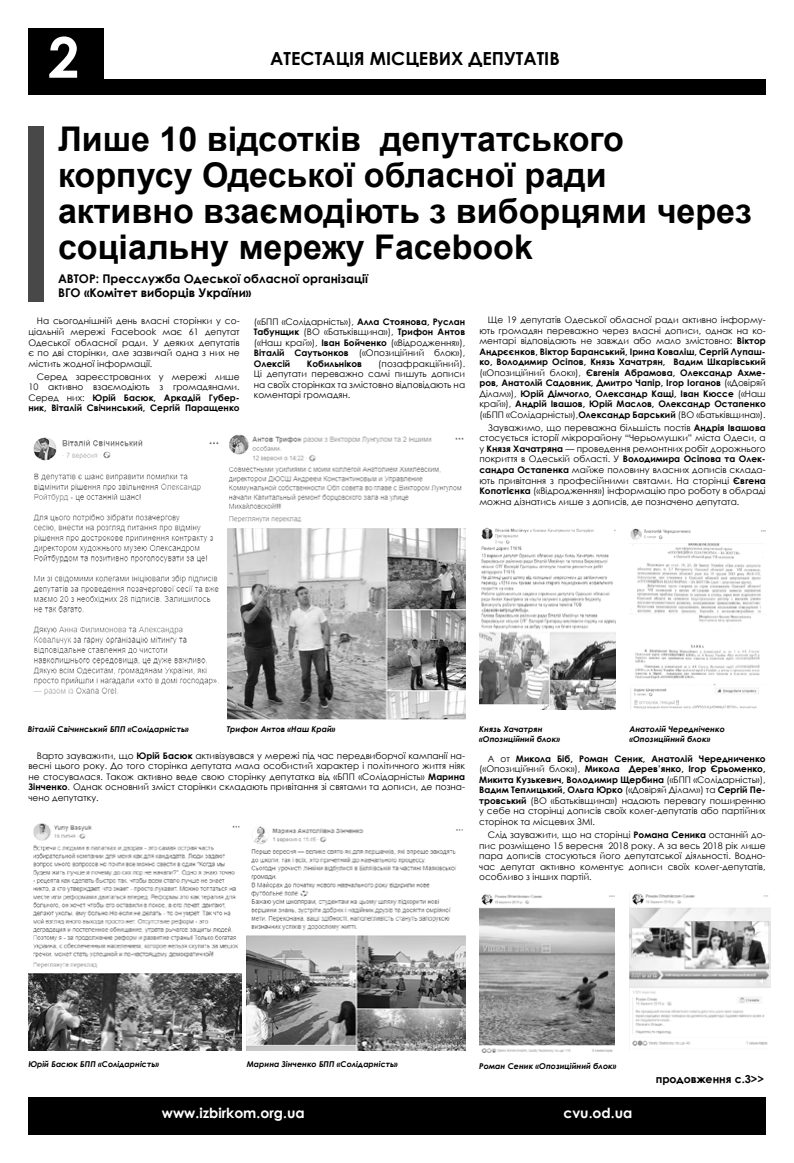
<style>
.page{position:relative;width:794px;height:1163px;background:#fff}
.page>*{position:absolute;margin:0;border:0;box-sizing:border-box;transform-origin:0 0}
.t1{font:700 56px "Century Gothic";color:#fff}
.t2{font:700 34px/36px "Arial";color:#000}
.t3{font:700 18px "Century Gothic";color:#000}
.t4{font:700 14px "Century Gothic";color:#fff}
.t5{font:700 12px/14.4px "Century Gothic";color:#000}
.t6{font:700 11px "Century Gothic";color:#000}
.t7{font:9px/10.5px "Century Gothic";color:#000;text-align:justify}
.t8{font:700 9px/10.5px "Century Gothic";color:#000;text-align:justify}
.t9{font:italic 700 8px/10.5px "Century Gothic";color:#000}
.s1{font-weight:700}
.s2{font-weight:400}
</style>
<div class="page">
<div style="left:28px;top:28px;width:76px;height:62px;background:#000"></div>
<div style="left:28px;top:79px;width:737px;height:16px;background:#000"></div>
<div style="left:28px;top:1097px;width:737px;height:37px;background:#000"></div>
<div style="left:28px;top:126px;width:16px;height:176px;background:#484848"></div>
<img style="left:33px;top:437px;width:186px;height:258px">
<img style="left:228px;top:434px;width:237px;height:285px">
<img style="left:28px;top:823px;width:213px;height:227px">
<img style="left:247px;top:826px;width:218px;height:224px">
<img style="left:479px;top:527px;width:136px;height:182px">
<img style="left:630px;top:528px;width:135px;height:181px">
<img style="left:479px;top:894px;width:135px;height:159px">
<img style="left:629px;top:893px;width:141px;height:153px">
<h1 class="t1" style="left:48px;top:15px;width:33px">2</h1>
<h3 class="t3" style="left:233px;top:41px;width:400px">ІЗБІРКОМ: ВЛАДА ПІД КОНТРОЛЕМ ВИБОРЦІВ</h3>
<h3 class="t3" style="left:270px;top:44px;width:291px">АТЕСТАЦІЯ М СЦЕВИХ ДЕПУТА ІВ</h3>
<h3 class="t3" style="left:315px;top:46px;width:273px">МІСЦЕВІ ДЕПУТАТИ. АТЕСТАЦІЯ</h3>
<h2 class="t2" style="left:58px;top:121px;width:695px">Лише 10 відсотків депутатського корпусу Одеської обласної ради<br>активно взаємодіють з виборцями через соціальну мережу Facebook</h2>
<h3 class="t5" style="left:58px;top:271px;width:311px">АВТОР: Пресслужба Одеської обласної організації<br>ВГО «Комітет виборців України»</h3>
<p class="t7" style="left:28px;top:316px;width:213px;text-indent:9px">На сьогоднішній день власні сторінки у со&shy;ціальній мережі Facebook має 61 депутат Одеської обласної ради. У деяких депутатів є по дві сторінки, але зазвичай одна з них не містить жодної інформації.</p>
<p class="t7" style="left:28px;top:371px;width:213px;text-indent:9px">Серед зареєстрованих у мережі лише 10 активно взаємодіють з громадянами.<br>Серед них: <span class="s1">Юрій Басюк, Аркадій Губер&shy;ник, Віталій Свічинський, Сергій Паращенко</span></p>
<p class="t7" style="left:254px;top:316px;width:213px">(«БПП «Солідарність»), <span class="s1">Алла Стоянова, Руслан Табунщик</span> (ВО «Батьківщина»), <span class="s1">Трифон Антов </span>(«Наш край»), <span class="s1">Іван Бойченко</span> («Відродження»), <span class="s1">Віталій Саутьонков</span> («Опозиційний блок»), <span class="s1">Олексій</span></p>
<p class="t7" style="left:254px;top:358px;width:213px;text-indent:124px">(позафракційний).<br>Ці депутати переважно самі пишуть дописи на своїх сторінках та змістовно відповідають на коментарі громадян.</p>
<p class="t8" style="left:307px;top:357px;width:57px">Кобильніков</p>
<p class="t8" style="left:479px;top:314px;width:288px;text-indent:9px"><span class="s2">Ще 19 депутатів Одеської обласної ради активно інформу&shy;ють громадян переважно через власні дописи, однак на ко&shy;ментарі відповідають не завжди або мало змістовно:</span> Віктор Андрєєнков, Віктор Баранський, Ірина Коваліш, Сергій Лупаш&shy;ко, Володимир Осіпов, Князь Хачатрян, Вадим Шкарівський <span class="s2">(«Опозиційний блок»),</span> Євгенія Абрамова, Олександр Ахме&shy;ров, Анатолій Садовник, Дмитро Чапір, Ігор Іоганов <span class="s2">(«Довіряй Ділам»),</span> Юрій Дімчогло, Олександр Кащі, Іван Кюссе <span class="s2">(«Наш край»),</span> Андрій Івашов, Юрій Маслов, Олександр Остапенко <span class="s2">(«БПП «Солідарність»),</span>Олександр Барський <span class="s2">(ВО «Батьківщина»).</span></p>
<p class="t7" style="left:479px;top:422px;width:288px;text-indent:9px">Зауважимо, що переважна більшість постів <span class="s1">Андрія Івашова </span>стосується історії мікрорайону “Черьомушки” міста Одеси, а у <span class="s1">Князя Хачатряна</span> — проведення ремонтних робіт дорожнього покриття в Одеській області. У <span class="s1">Володимира Осіпова та Олек&shy;сандра Остапенка</span> майже половину власних дописів склада&shy;ють привітання з професійними святами. На сторінці <span class="s1">Євгена Копотієнка</span> («Відродження») інформацію про роботу в облраді можна дізнатись лише з дописів, де позначено депутата.</p>
<p class="t9" style="left:28px;top:723px;width:162px">Віталій Свічинський БПП «Солідарність»</p>
<p class="t9" style="left:227px;top:723px;width:110px">Трифон Антов «Наш Край»</p>
<p class="t7" style="left:28px;top:750px;width:438px;text-indent:8px">Варто зауважити, що <span class="s1">Юрій Басюк</span> активізувався у мережі під час передвиборчої кампанії на&shy;весні цього року. До того сторінка депутата мала особистий характер і політичного життя ніяк не стосувалася. Також активно веде свою сторінку депутатка від «БПП «Солідарність» <span class="s1">Марина Зінченко</span>. Однак основний зміст сторінки складають привітання зі святами та дописи, де позна&shy;чено депутатку.</p>
<p class="t9" style="left:479px;top:723px;width:82px">Князь Хачатрян «Опозиційний блок»</p>
<p class="t9" style="left:629px;top:723px;width:97px">Анатолій Чередніченко «Опозиційний блок»</p>
<p class="t7" style="left:479px;top:753px;width:288px;text-indent:9px">А от <span class="s1">Микола Біб, Роман Сеник, Анатолій Чередниченко </span>(«Опозиційний блок»), <span class="s1">Микола Дерев’янко, Ігор Єрьоменко, Микита Кузькевич, Володимир Щербина</span> («БПП «Солідарність»), <span class="s1">Вадим Теплицький, Ольга Юрко</span> («Довіряй Ділам») та <span class="s1">Сергій Пе&shy;тровський</span> (ВО «Батьківщина») надають перевагу поширенню у себе на сторінці дописів своїх колег-депутатів або партійних сторінок та місцевих ЗМІ.</p>
<p class="t7" style="left:479px;top:829px;width:288px;text-indent:9px">Слід зауважити, що на сторінці <span class="s1">Романа Сеника</span> останній до&shy;пис розміщено 15 вересня 2018 року. А за весь 2018 рік лише пара дописів стосуються його депутатської діяльності. Водно&shy;час депутат активно коментує дописи своїх колег-депутатів, особливо з інших партій.</p>
<p class="t9" style="left:28px;top:1058px;width:132px">Юрій Басюк БПП «Солідарність»</p>
<p class="t9" style="left:247px;top:1058px;width:153px">Марина Зінченко БПП «Солідарність»</p>
<p class="t9" style="left:479px;top:1059px;width:139px">Роман Сеник «Опозиційний блок»</p>
<p class="t6" style="left:656px;top:1070px;width:110px">продовження с.3&gt;&gt;</p>
<h3 class="t4" style="left:162px;top:1101px;width:144px">www.izbirkom.org.ua</h3>
<h3 class="t4" style="left:563px;top:1101px;width:70px">cvu.od.ua</h3>
</div>
